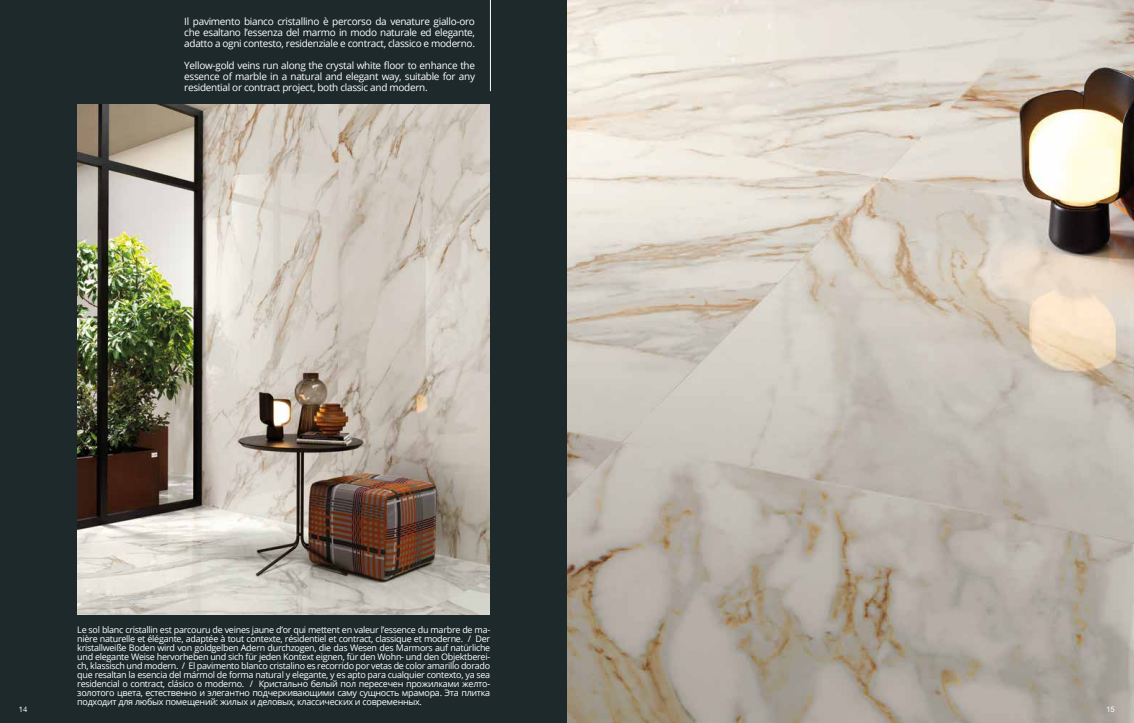
<style>
.page{position:relative;width:1134px;height:723px;background:#fff}
.page>*{position:absolute;margin:0;border:0;box-sizing:border-box;transform-origin:0 0}
.t1{font:10px/11px "Open Sans";letter-spacing:-.03em;color:#fff;text-align:justify}
.t2{font:9px/9px "Open Sans";letter-spacing:-.03em;color:#fff;text-align:justify}
.t3{font:7.7px "Helvetica Neue LT Com";color:#fff}
</style>
<div class="page">
<img style="left:567px;top:0;width:567px;height:723px">
<div style="left:0;top:0;width:567px;height:723px;background:#1d292b"></div>
<hr style="left:490px;top:0;width:1px;height:91px;background:#fff">
<img style="left:77px;top:104px;width:413px;height:511px">
<p class="t1" style="left:184px;top:16px;width:292px">Il pavimento bianco cristallino è percorso da venature giallo-oro che esaltano l’essenza del marmo in modo naturale ed elegante, adatto a ogni contesto, residenziale e contract, classico e moderno.</p>
<p class="t1" style="left:184px;top:60px;width:292px">Yellow-gold veins run along the crystal white floor to enhance the essence of marble in a natural and elegant way, suitable for any residential or contract project, both classic and modern.</p>
<p class="t2" style="left:77px;top:625px;width:415px">Le sol blanc cristallin est parcouru de veines jaune d’or qui mettent en valeur l’essence du marbre de ma&shy;nière naturelle et élégante, adaptée à tout contexte, résidentiel et contract, classique et moderne. / Der kristallweiße Boden wird von goldgelben Adern durchzogen, die das Wesen des Marmors auf natürliche und elegante Weise hervorheben und sich für jeden Kontext eignen, für den Wohn- und den Objektberei&shy;ch, klassisch und modern. / El pavimento blanco cristalino es recorrido por vetas de color amarillo dorado que resaltan la esencia del mármol de forma natural y elegante, y es apto para cualquier contexto, ya sea residencial o contract, clásico o moderno. / Кристально белый пол пересечен прожилками желто&shy;золотого цвета, естественно и элегантно подчеркивающими саму сущность мрамора. Эта плитка подходит для любых помещений: жилых и деловых, классических и современных.</p>
<p class="t3" style="left:19px;top:704px;width:10px">14</p>
<p class="t3" style="left:1106px;top:704px;width:10px">15</p>
</div>
